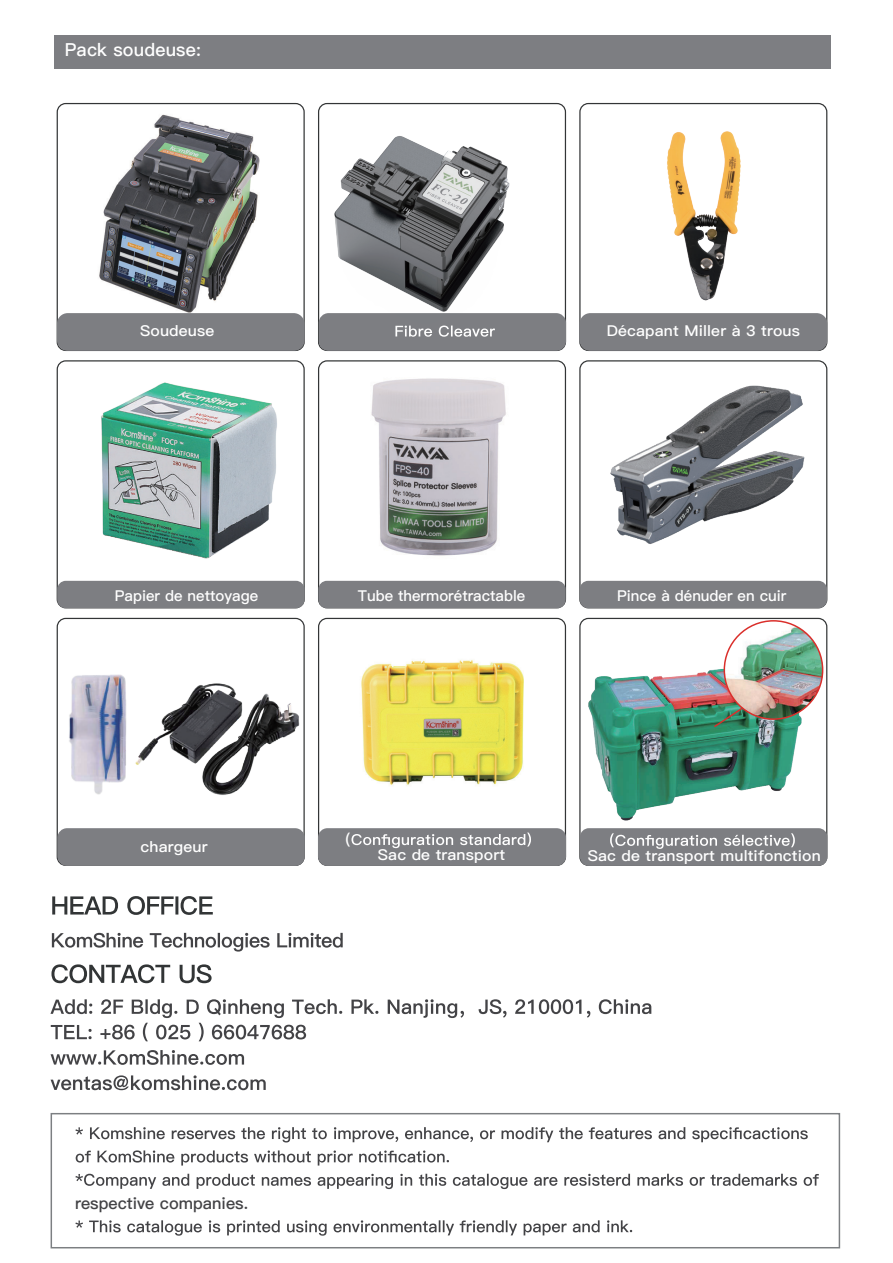
<style>
.page{position:relative;width:893px;height:1263px;background:#fff}
.page>*{position:absolute;margin:0;border:0;box-sizing:border-box;transform-origin:0 0}
.t1{font:18px "Ping Fang SC Bold";letter-spacing:.01em;color:#fff}
.t2{font:16.35px "Ping Fang SC Bold";color:#434346}
.t3{font:15px "Ping Fang SC Bold";letter-spacing:.01em;color:#fff;scale:1.05 1}
.t4{font:15px "Ping Fang SC Bold";letter-spacing:.01em;color:#fff}
</style>
<div class="page">
<img style="left:99px;top:114px;width:161px;height:199px">
<img style="left:563px;top:623px;width:265px;height:217px">
<img style="left:581px;top:102px;width:247px;height:240px">
<div style="left:54px;top:35px;width:777px;height:33px;background:#7d7e82"></div>
<div style="left:579px;top:618px;width:248px;height:248px;border:1px solid #333536;border-radius:9px"></div>
<img style="left:175px;top:639px;width:130px;height:185px">
<img style="left:56px;top:651px;width:119px;height:161px">
<div style="left:318px;top:618px;width:248px;height:248px;border:1px solid #333536;border-radius:9px"></div>
<img style="left:361px;top:660px;width:163px;height:125px">
<div style="left:57px;top:313px;width:248px;height:38px;background:#7d7e82;border-radius:11px"></div>
<div style="left:57px;top:828px;width:248px;height:38px;background:#7d7e82;border-radius:10px"></div>
<div style="left:319px;top:313px;width:247px;height:38px;background:#7d7e82;border-radius:10px"></div>
<svg style="left:395px;top:333px;width:97px;height:4px"></svg>
<div style="left:580px;top:313px;width:247px;height:38px;background:#7d7e82;border-radius:11px"></div>
<div style="left:318px;top:828px;width:248px;height:38px;background:#7d7e82;border-radius:9px"></div>
<div style="left:580px;top:828px;width:247px;height:38px;background:#7d7e82;border-radius:9px"></div>
<svg style="left:351px;top:832px;width:180px;height:16px"></svg>
<svg style="left:610px;top:833px;width:185px;height:16px"></svg>
<img style="left:724px;top:621px;width:99px;height:98px;border-radius:49px">
<div style="left:724px;top:620px;width:99px;height:100px;border:2px solid #da2f2b;border-radius:50%"></div>
<svg style="left:712px;top:706px;width:32px;height:23px"></svg>
<svg style="left:52px;top:896px;width:161px;height:19px"></svg>
<svg style="left:51px;top:964px;width:161px;height:19px"></svg>
<svg style="left:52px;top:933px;width:291px;height:18px"></svg>
<svg style="left:50px;top:999px;width:601px;height:42px"></svg>
<svg style="left:51px;top:1050px;width:193px;height:15px"></svg>
<svg style="left:51px;top:1075px;width:215px;height:15px"></svg>
<svg style="left:75px;top:1127px;width:733px;height:15px"></svg>
<svg style="left:76px;top:1150px;width:373px;height:15px"></svg>
<svg style="left:75px;top:1174px;width:744px;height:15px"></svg>
<svg style="left:75px;top:1220px;width:557px;height:16px"></svg>
<div style="left:51px;top:1113px;width:789px;height:135px;border:1px solid #7c7f82"></div>
<img style="left:263px;top:102px;width:317px;height:231px">
<img style="left:319px;top:362px;width:246px;height:246px">
<div style="left:318px;top:360px;width:248px;height:248px;border:1px solid #333536;border-radius:9px"></div>
<img style="left:581px;top:361px;width:246px;height:183px">
<div style="left:579px;top:360px;width:248px;height:248px;border:1px solid #333536;border-radius:9px"></div>
<img style="left:57px;top:361px;width:247px;height:247px">
<div style="left:57px;top:360px;width:248px;height:248px;border:1px solid #333536;border-radius:9px"></div>
<div style="left:57px;top:581px;width:248px;height:27px;background:#7d7e82;border-radius:9px"></div>
<div style="left:318px;top:581px;width:248px;height:27px;background:#7d7e82;border-radius:9px"></div>
<div style="left:580px;top:581px;width:247px;height:27px;background:#7d7e82;border-radius:9px"></div>
<p class="t1" style="left:65px;top:39px;width:138px">Pack soudeuse:</p>
<p class="t3" style="left:140px;top:322px;width:72px">Soudeuse</p>
<p class="t3" style="left:607px;top:322px;width:186px">Décapant Miller à 3 trous</p>
<p class="t4" style="left:115px;top:586px;width:145px">Papier de nettoyage</p>
<p class="t4" style="left:358px;top:586px;width:169px">Tube thermorétractable</p>
<p class="t4" style="left:617px;top:586px;width:171px">Pince à dénuder en cuir</p>
<p class="t3" style="left:141px;top:838px;width:65px">chargeur</p>
<p class="t3" style="left:345px;top:831px;width:6px">(</p>
<p class="t3" style="left:378px;top:846px;width:123px">Sac de transport</p>
<p class="t3" style="left:588px;top:846px;width:223px">Sac de transport multifonction</p>
<p class="t2" style="left:75px;top:1193px;width:175px">respective companies.</p>
</div>
